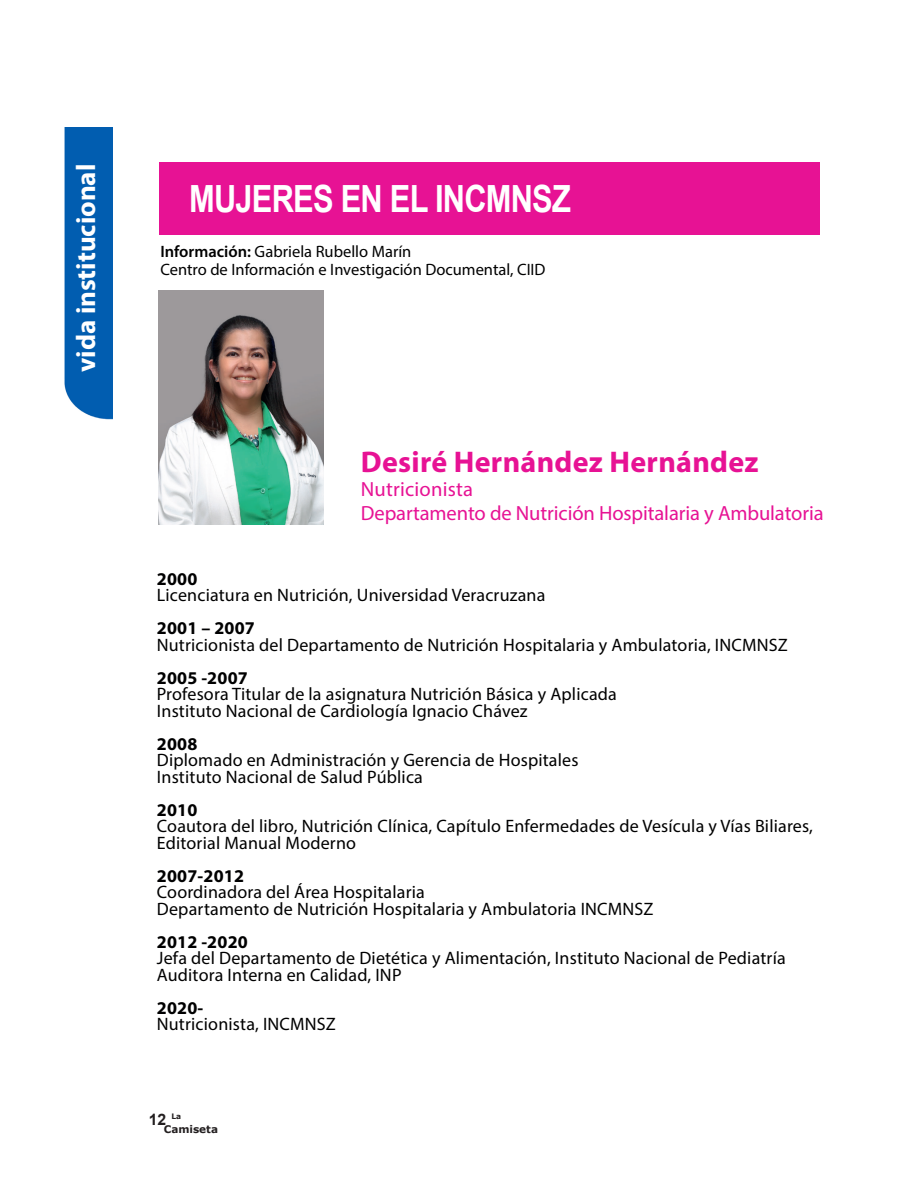
<style>
.page{position:relative;width:918px;height:1188px;background:#fff}
.page>*{position:absolute;margin:0;border:0;box-sizing:border-box;transform-origin:0 0}
.t1{font:700 37.5px "Arial";letter-spacing:-.025em;color:#fff;scale:.82 1}
.t2{font:700 30px "Myriad Pro";letter-spacing:.01em;color:#e71294}
.t3{font:700 27px "Myriad Pro";color:#fff}
.t4{font:20.55px/24px "Myriad Pro";letter-spacing:-.005em;color:#e71294}
.t5{font:18px/16.5px "Myriad Pro";letter-spacing:.01em;color:#000001}
.t6{font:16.5px/18px "Myriad Pro";color:#000001}
.t7{font:700 15.75px "Arial";color:#231f20}
.t8{font:700 10.5px "Verdana";color:#231f20}
.t9{font:700 7.5px "Verdana";color:#231f20}
.s1{font-weight:600}
.s2{font-weight:700}
</style>
<div class="page">
<img style="left:64px;top:128px;width:48px;height:292px">
<div style="left:159px;top:162px;width:661px;height:72px;background:#e71294"></div>
<img style="left:159px;top:290px;width:164px;height:234px">
<p class="t3" style="left:69px;top:372px;width:210px;rotate:-90deg">vida institucional</p>
<p class="t1" style="left:189px;top:174px;width:467px">MUJERES EN EL INCMNSZ</p>
<p class="t6" style="left:160px;top:243px;width:387px"><span class="s1">Información:</span> Gabriela Rubello Marín<br>Centro de Información e Investigación Documental, CIID</p>
<p class="t2" style="left:361px;top:442px;width:399px">Desiré Hernández Hernández</p>
<p class="t4" style="left:361px;top:477px;width:464px">Nutricionista<br>Departamento de Nutrición Hospitalaria y Ambulatoria</p>
<p class="t5" style="left:157px;top:570px;width:390px"><span class="s2">2000<br></span>Licenciatura en Nutrición, Universidad Veracruzana</p>
<p class="t5" style="left:157px;top:619px;width:632px"><span class="s2">2001 – 2007<br></span>Nutricionista del Departamento de Nutrición Hospitalaria y Ambulatoria, INCMNSZ</p>
<p class="t5" style="left:157px;top:669px;width:462px"><span class="s2">2005 -2007<br></span>Profesora Titular de la asignatura Nutrición Básica y Aplicada<br>Instituto Nacional de Cardiología Ignacio Chávez</p>
<p class="t5" style="left:157px;top:735px;width:423px"><span class="s2">2008<br></span>Diplomado en Administración y Gerencia de Hospitales<br>Instituto Nacional de Salud Pública</p>
<p class="t5" style="left:157px;top:801px;width:658px"><span class="s2">2010<br></span>Coautora del libro, Nutrición Clínica, Capítulo Enfermedades de Vesícula y Vías Biliares,<br>Editorial Manual Moderno</p>
<p class="t5" style="left:157px;top:867px;width:498px"><span class="s2">2007-2012<br></span>Coordinadora del Área Hospitalaria<br>Departamento de Nutrición Hospitalaria y Ambulatoria INCMNSZ</p>
<p class="t5" style="left:157px;top:933px;width:630px"><span class="s2">2012 -2020<br></span>Jefa del Departamento de Dietética y Alimentación, Instituto Nacional de Pediatría<br>Auditora Interna en Calidad, INP</p>
<p class="t5" style="left:157px;top:999px;width:181px"><span class="s2">2020-<br></span>Nutricionista, INCMNSZ</p>
<p class="t7" style="left:149px;top:1109px;width:19px">12</p>
<p class="t9" style="left:171px;top:1112px;width:11px">La</p>
<p class="t8" style="left:164px;top:1122px;width:56px">Camiseta</p>
</div>
